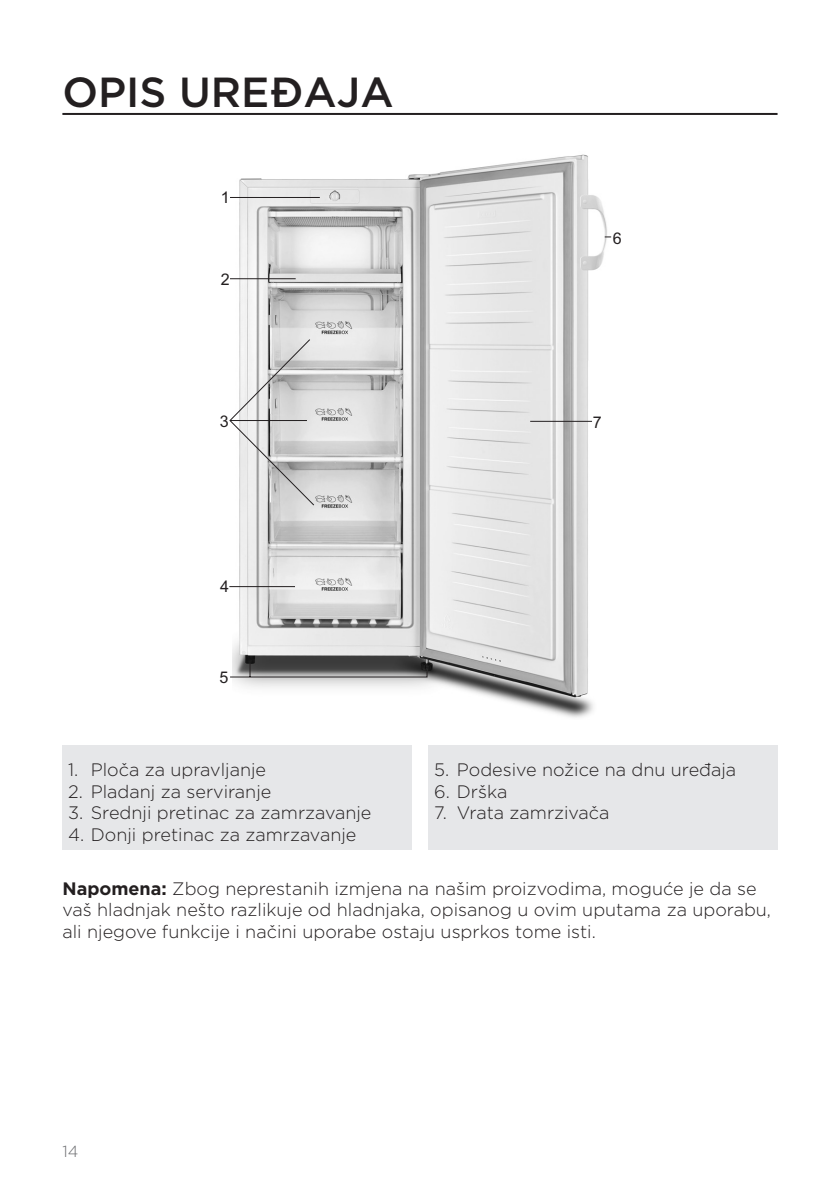
<style>
.page{position:relative;width:840px;height:1191px;background:#fff}
.page>*{position:absolute;margin:0;border:0;box-sizing:border-box;transform-origin:0 0}
.glavni_naslov{font:500 42px "Gotham";color:#231f20}
.seznam{font:300 18px/21.6px "Gotham";color:#231f20}
.seznam_stevilke_opis{font:300 18px "Gotham";color:#231f20}
.t1{font:16px "Arial";color:#231f20}
.t2{font:300 16px "Gotham";color:#6c6d70}
.s1{font-weight:700}
</style>
<div class="page">
<hr style="left:62px;top:113px;width:715px;height:2px;background:#231f20">
<img style="left:232px;top:154px;width:380px;height:564px">
<hr style="left:230px;top:197px;width:90px;height:1px;background:#231f20">
<hr style="left:230px;top:278px;width:65px;height:1px;background:#231f20">
<svg style="left:229px;top:338px;width:86px;height:168px"></svg>
<hr style="left:229px;top:586px;width:66px;height:1px;background:#231f20">
<svg style="left:230px;top:663px;width:197px;height:15px;background:#696969"></svg>
<hr style="left:530px;top:421px;width:61px;height:1px;background:#231f20">
<div style="left:62px;top:745px;width:349px;height:105px;background:#e6e7e9"></div>
<div style="left:428px;top:745px;width:349px;height:105px;background:#e6e7e9"></div>
<p class="glavni_naslov" style="left:62px;top:65px;width:332px">OPIS UREĐAJA</p>
<p class="t1" style="left:221px;top:188px;width:10px">1</p>
<p class="t1" style="left:221px;top:270px;width:10px">2</p>
<p class="t1" style="left:219px;top:412px;width:10px">3</p>
<p class="t1" style="left:220px;top:577px;width:10px">4</p>
<p class="t1" style="left:219px;top:668px;width:10px">5</p>
<p class="seznam_stevilke_opis" style="left:68px;top:758px;width:199px">1. Ploča za upravljanje</p>
<p class="seznam_stevilke_opis" style="left:68px;top:780px;width:205px">2. Pladanj za serviranje</p>
<p class="seznam_stevilke_opis" style="left:68px;top:801px;width:305px">3. Srednji pretinac za zamrzavanje</p>
<p class="seznam_stevilke_opis" style="left:68px;top:823px;width:290px">4. Donji pretinac za zamrzavanje</p>
<p class="t1" style="left:612px;top:229px;width:10px">6</p>
<p class="t1" style="left:592px;top:413px;width:10px">7</p>
<p class="seznam_stevilke_opis" style="left:434px;top:758px;width:303px">5. Podesive nožice na dnu uređaja</p>
<p class="seznam_stevilke_opis" style="left:434px;top:780px;width:75px">6. Drška</p>
<p class="seznam_stevilke_opis" style="left:434px;top:801px;width:177px">7. Vrata zamrzivača</p>
<p class="seznam" style="left:62px;top:877px;width:709px"><span class="s1">Napomena:</span> Zbog neprestanih izmjena na našim proizvodima, moguće je da se vaš hladnjak nešto razlikuje od hladnjaka, opisanog u ovim uputama za uporabu, ali njegove funkcije i načini uporabe ostaju usprkos tome isti.</p>
<p class="t2" style="left:62px;top:1140px;width:17px">14</p>
</div>
